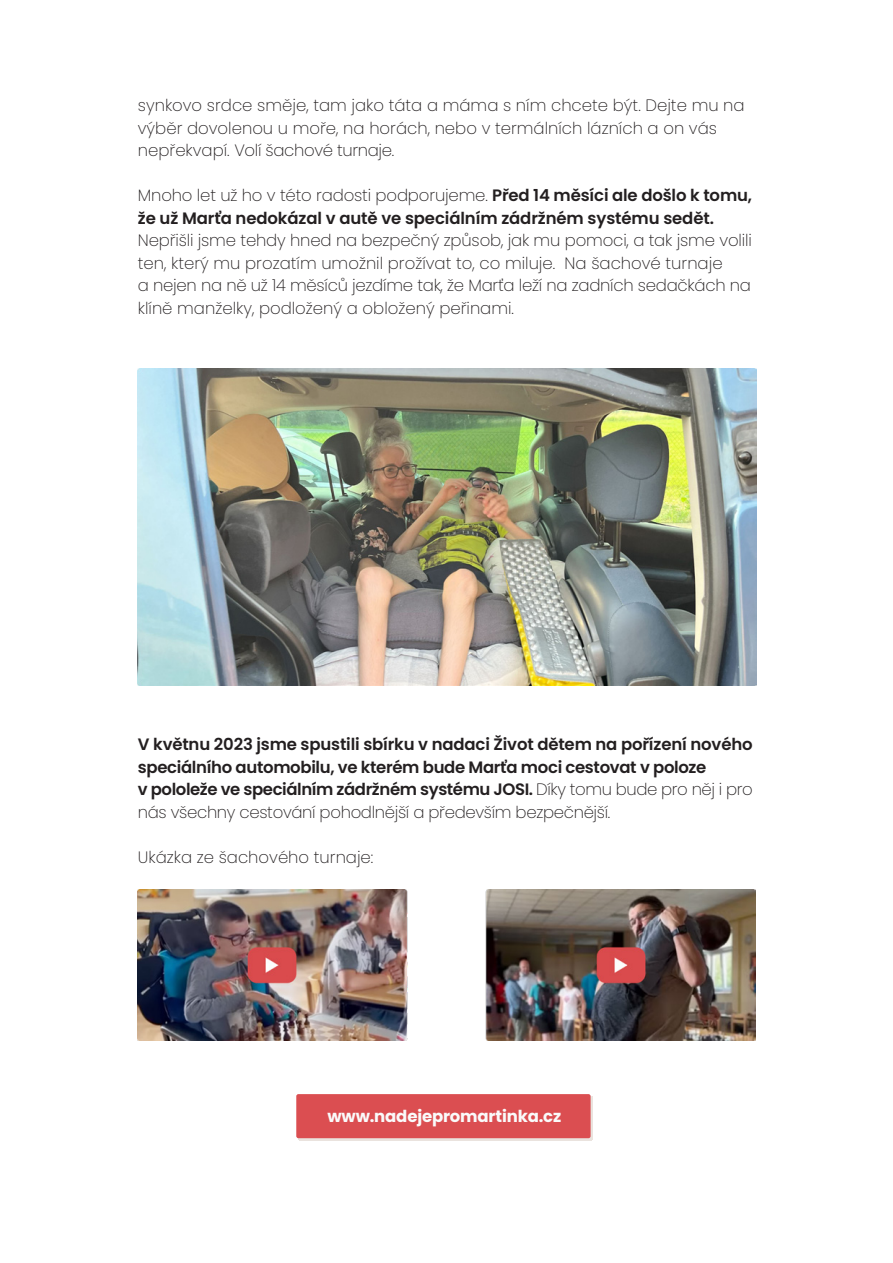
<style>
.page{position:relative;width:893px;height:1263px;background:#fff}
.page>*{position:absolute;margin:0;border:0;box-sizing:border-box;transform-origin:0 0}
.t1{font:200 16.5px "Poppins";color:#231f20}
.t2{font:600 16.5px/22.5px "Poppins";letter-spacing:-.01em;color:#231f20}
.t3{font:200 16.5px/22.5px "Poppins";letter-spacing:-.02em;color:#231f20}
.t4{font:700 16.5px "Poppins";letter-spacing:-.01em;color:#fafafa}
.s1{font-weight:200}
.s2{font-weight:600}
</style>
<div class="page">
<img style="left:138px;top:368px;width:618px;height:317px">
<img style="left:137px;top:889px;width:619px;height:152px">
<div style="left:296px;top:1094px;width:295px;height:44px;background:#db4e51"></div>
<p class="t1" style="left:138px;top:96px;width:608px">synkovo srdce směje, tam jako táta a máma s ním chcete být. Dejte mu na</p>
<p class="t1" style="left:138px;top:119px;width:581px">výběr dovolenou u moře, na horách, nebo v termálních lázních a on vás</p>
<p class="t3" style="left:138px;top:139px;width:258px">nepřekvapí. Volí šachové turnaje.</p>
<p class="t2" style="left:138px;top:184px;width:616px"><span class="s1">Mnoho let už ho v této radosti podporujeme.</span> Před 14 měsíci ale došlo k tomu, že už Marťa nedokázal v autě ve speciálním zádržném systému sedět.</p>
<p class="t1" style="left:138px;top:231px;width:615px">Nepřišli jsme tehdy hned na bezpečný způsob, jak mu pomoci, a tak jsme volili</p>
<p class="t1" style="left:138px;top:254px;width:586px">ten, který mu prozatím umožnil prožívat to, co miluje. Na šachové turnaje</p>
<p class="t1" style="left:138px;top:276px;width:615px">a nejen na ně už 14 měsíců jezdíme tak, že Marťa leží na zadních sedačkách na</p>
<p class="t1" style="left:138px;top:299px;width:378px">klíně manželky, podložený a obložený peřinami.</p>
<p class="t2" style="left:138px;top:733px;width:616px">V květnu 2023 jsme spustili sbírku v nadaci Život dětem na pořízení nového speciálního automobilu, ve kterém bude Marťa moci cestovat v poloze</p>
<p class="t3" style="left:138px;top:778px;width:616px"><span class="s2">v pololeže ve speciálním zádržném systému JOSI.</span> Díky tomu bude pro něj i pro nás všechny cestování pohodlnější a především bezpečnější.</p>
<p class="t1" style="left:138px;top:847px;width:237px">Ukázka ze šachového turnaje:</p>
<p class="t4" style="left:327px;top:1107px;width:235px">www.nadejepromartinka.cz</p>
</div>
